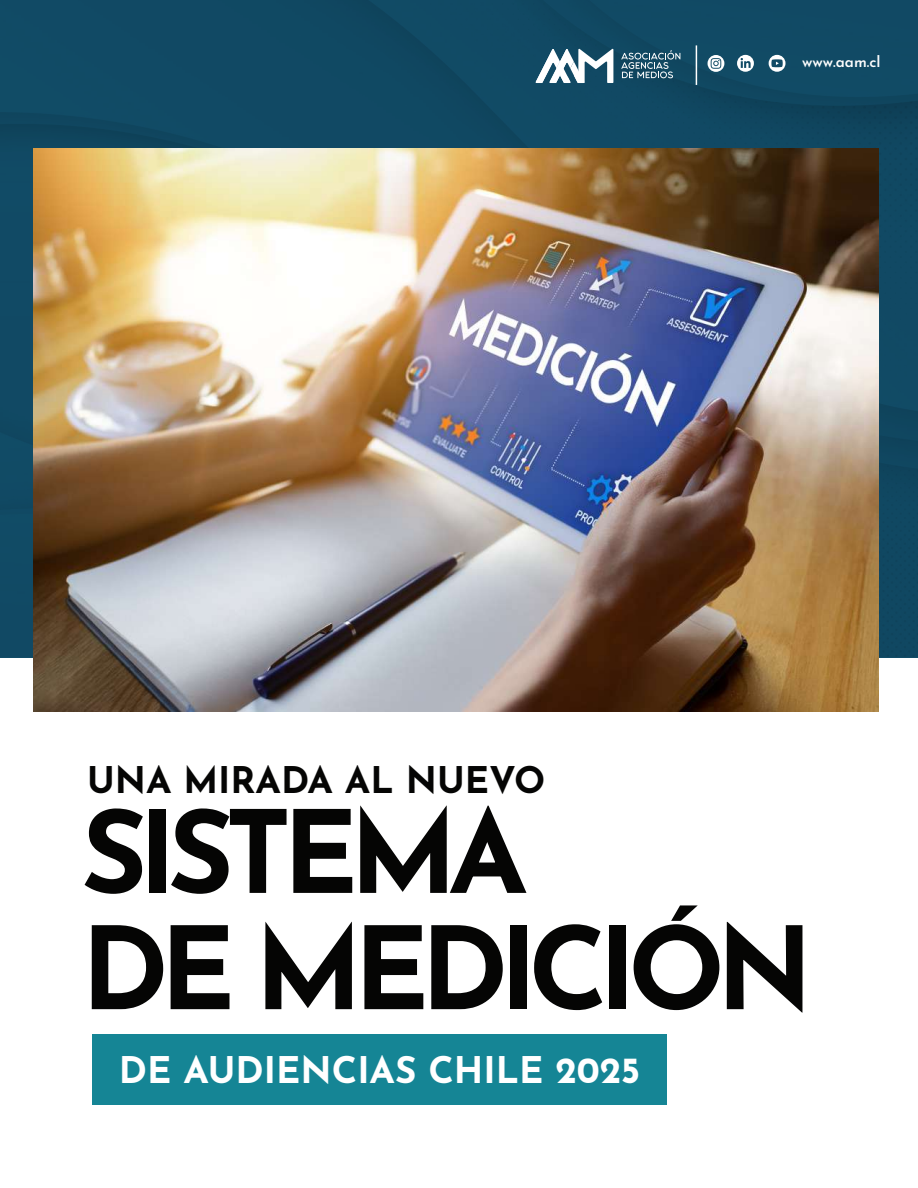
<style>
.page{position:relative;width:918px;height:1188px;background:#fff}
.page>*{position:absolute;margin:0;border:0;box-sizing:border-box;transform-origin:0 0}
.t1{font:700 114.15px/116.2px "Josefin Sans";letter-spacing:-.08em;color:#050504}
.t2{font:700 36.6px "Josefin Sans";color:#fff}
.t3{font:700 36.6px "Josefin Sans";color:#050504}
.t4{font:600 15.3px "Josefin Sans";color:#fff}
</style>
<div class="page">
<div style="left:0;top:0;width:918px;height:657px;background:#114964"></div>
<hr style="left:696px;top:45px;width:1px;height:40px;background:#fff">
<svg style="left:621px;top:50px;width:59px;height:28px;background:#477184"></svg>
<svg style="left:536px;top:49px;width:77px;height:34px"></svg>
<svg style="left:708px;top:55px;width:16px;height:17px"></svg>
<svg style="left:769px;top:55px;width:17px;height:17px"></svg>
<svg style="left:737px;top:55px;width:17px;height:17px"></svg>
<div style="left:92px;top:1034px;width:575px;height:70px;background:#158595"></div>
<img style="left:34px;top:148px;width:844px;height:563px">
<p class="t4" style="left:802px;top:49px;width:80px">www.aam.cl</p>
<p class="t3" style="left:87px;top:753px;width:460px">UNA MIRADA AL NUEVO</p>
<h1 class="t1" style="left:81px;top:786px;width:734px">SISTEMA<br>DE MEDICIÓN</h1>
<p class="t2" style="left:119px;top:1042px;width:523px">DE AUDIENCIAS CHILE 2025</p>
</div>
